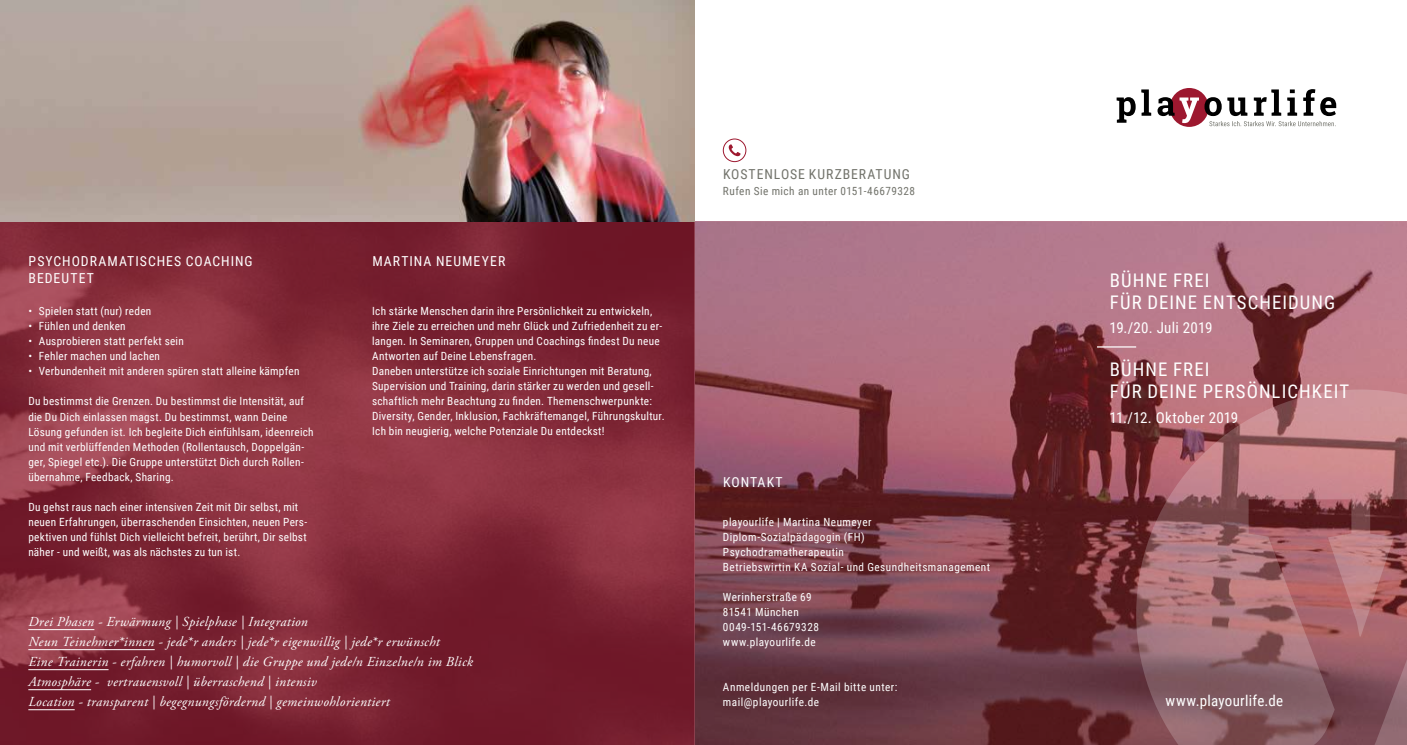
<style>
.page{position:relative;width:1407px;height:745px;background:#fff}
.page>*{position:absolute;margin:0;border:0;box-sizing:border-box;transform-origin:0 0}
.t1{font:18.75px/22.5px "Roboto Condensed";letter-spacing:.055em;color:#fff}
.t2{font:15px "Roboto Condensed";letter-spacing:.015em;color:#fff}
.t3{font:italic 13.75px/20px "Adobe Garamond Pro";letter-spacing:.025em;color:#fff}
.t4{font:13.75px/16.5px "Roboto Condensed";letter-spacing:.075em;color:#fff}
.t5{font:13.75px "Roboto Condensed";letter-spacing:.065em;color:#72736b}
.t6{font:11.25px/15px "Roboto Condensed";letter-spacing:.025em;color:#fff}
.t7{font:11.25px/15px "Roboto Condensed";letter-spacing:.045em;color:#fff}
.t8{font:11.25px "Roboto Condensed";letter-spacing:.04em;color:#72736b}
</style>
<div class="page">
<img style="left:694px;top:221px;width:713px;height:523px">
<svg style="left:1170px;top:88px;width:38px;height:39px"></svg>
<svg style="left:1116px;top:89px;width:220px;height:37px"></svg>
<img style="left:0;top:221px;width:694px;height:523px">
<svg style="left:729px;top:144px;width:11px;height:12px"></svg>
<div style="left:723px;top:139px;width:23px;height:23px;border:1px solid #9d182f;border-radius:50%"></div>
<svg style="left:1136px;top:389px;width:271px;height:355px;background:#9d656a"></svg>
<hr style="left:1097px;top:346px;width:39px;height:1px;background:#fff">
<img style="left:0;top:0;width:694px;height:221px">
<hr style="left:28px;top:629px;width:66px;height:1px;background:#fff">
<hr style="left:28px;top:649px;width:127px;height:1px;background:#fff">
<hr style="left:28px;top:669px;width:81px;height:1px;background:#fff">
<hr style="left:28px;top:689px;width:63px;height:1px;background:#fff">
<hr style="left:28px;top:709px;width:47px;height:1px;background:#fff">
<p class="t4" style="left:29px;top:252px;width:226px">PSYCHODRAMATISCHES COACHING<br>BEDEUTET</p>
<p class="t6" style="left:28px;top:303px;width:124px">• Spielen statt (nur) reden</p>
<p class="t6" style="left:28px;top:318px;width:99px">• Fühlen und denken</p>
<p class="t6" style="left:28px;top:333px;width:157px">• Ausprobieren statt perfekt sein</p>
<p class="t6" style="left:28px;top:348px;width:133px">• Fehler machen und lachen</p>
<p class="t6" style="left:28px;top:363px;width:273px">• Verbundenheit mit anderen spüren statt alleine kämpfen</p>
<p class="t6" style="left:28px;top:393px;width:287px">Du bestimmst die Grenzen. Du bestimmst die Intensität, auf die Du Dich einlassen magst. Du bestimmst, wann Deine Lösung gefunden ist. Ich begleite Dich einfühlsam, ideenreich und mit verblüffenden Methoden (Rollentausch, Doppelgän&shy;ger, Spiegel etc.). Die Gruppe unterstützt Dich durch Rollen&shy;übernahme, Feedback, Sharing.</p>
<p class="t6" style="left:28px;top:498px;width:280px">Du gehst raus nach einer intensiven Zeit mit Dir selbst, mit neuen Erfahrungen, überraschenden Einsichten, neuen Pers&shy;pektiven und fühlst Dich vielleicht befreit, berührt, Dir selbst näher - und weißt, was als nächstes zu tun ist.</p>
<p class="t4" style="left:372px;top:252px;width:134px">MARTINA NEUMEYER</p>
<p class="t6" style="left:372px;top:303px;width:294px">Ich stärke Menschen darin ihre Persönlichkeit zu entwickeln, ihre Ziele zu erreichen und mehr Glück und Zufriedenheit zu er&shy;langen. In Seminaren, Gruppen und Coachings findest Du neue Antworten auf Deine Lebensfragen.<br>Daneben unterstütze ich soziale Einrichtungen mit Beratung, Supervision und Training, darin stärker zu werden und gesell&shy;schaftlich mehr Beachtung zu finden. Themenschwerpunkte:<br>Diversity, Gender, Inklusion, Fachkräftemangel, Führungskultur.<br>Ich bin neugierig, welche Potenziale Du entdeckst!</p>
<p class="t3" style="left:28px;top:611px;width:446px">Drei Phasen - Erwärmung | Spielphase | Integration<br>Neun Teinehmer*innen - jede*r anders | jede*r eigenwillig | jede*r erwünscht<br>Eine Trainerin - erfahren | humorvoll | die Gruppe und jede/n Einzelne/n im Blick Atmosphäre - vertrauensvoll | überraschend | intensiv<br>Location - transparent | begegnungsfördernd | gemeinwohlorientiert</p>
<p class="t5" style="left:723px;top:164px;width:188px">KOSTENLOSE KURZBERATUNG</p>
<p class="t8" style="left:723px;top:183px;width:194px">Rufen Sie mich an unter 0151-46679328</p>
<p class="t4" style="left:723px;top:472px;width:61px">KONTAKT</p>
<p class="t6" style="left:723px;top:513px;width:269px">playourlife | Martina Neumeyer Diplom-Sozialpädagogin (FH)<br>Psychodramatherapeutin<br>Betriebswirtin KA Sozial- und Gesundheitsmanagement</p>
<p class="t7" style="left:723px;top:588px;width:97px">Werinherstraße 69<br>81541 München<br>0049-151-46679328 www.playourlife.de</p>
<p class="t7" style="left:723px;top:678px;width:176px">Anmeldungen per E-Mail bitte unter: mail@playourlife.de</p>
<h1 class="t1" style="left:1110px;top:268px;width:227px">BÜHNE FREI<br>FÜR DEINE ENTSCHEIDUNG</h1>
<h2 class="t2" style="left:1109px;top:317px;width:104px">19./20. Juli 2019</h2>
<h1 class="t1" style="left:1110px;top:357px;width:241px">BÜHNE FREI<br>FÜR DEINE PERSÖNLICHKEIT</h1>
<h2 class="t2" style="left:1109px;top:406px;width:130px">11./12. Oktober 2019</h2>
<h2 class="t2" style="left:1165px;top:689px;width:119px">www.playourlife.de</h2>
</div>
